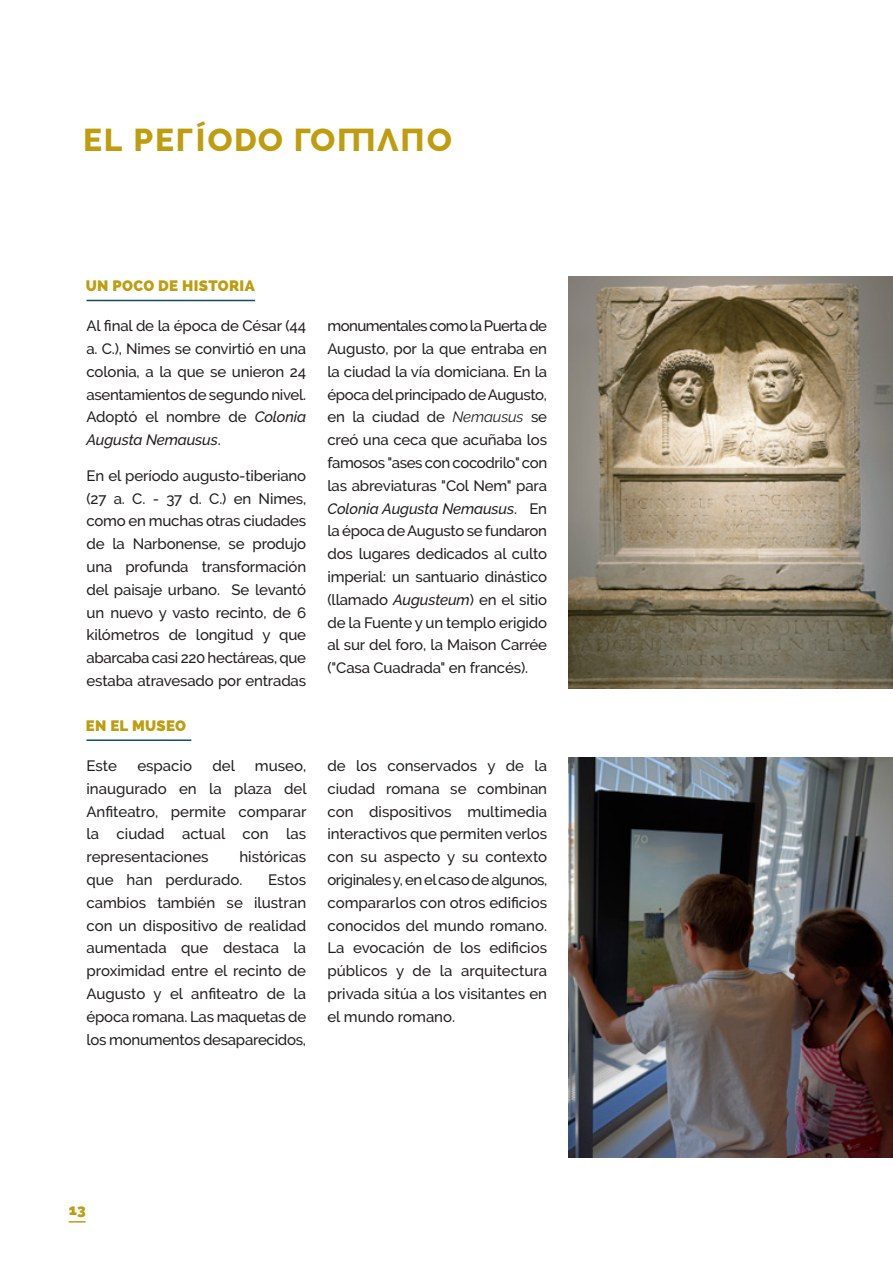
<style>
.page{position:relative;width:893px;height:1263px;background:#fff}
.page>*{position:absolute;margin:0;border:0;box-sizing:border-box;transform-origin:0 0}
.Titre_Page_2__Petit{font:700 31.5px "Raleway Display";letter-spacing:-.01em;color:#be9d0e}
.Texte_noir{font:500 15px/22.8px "Raleway";letter-spacing:-.01em;color:#231f20;text-align:justify}
.Intertitre{font:800 15px "Raleway";letter-spacing:.02em;color:#be9d0e}
.s1{font-style:italic}
.s2{font-weight:400;font-style:italic}
</style>
<div class="page">
<img style="left:569px;top:757px;width:324px;height:400px">
<img style="left:569px;top:276px;width:324px;height:412px">
<hr style="left:86px;top:300px;width:169px;height:1px;background:#114c63">
<hr style="left:86px;top:739px;width:105px;height:2px;background:#114c63">
<svg style="left:69px;top:1221px;width:17px;height:1px"></svg>
<p class="Titre_Page_2__Petit" style="left:82px;top:121px;width:372px">EL PERÍODO ROMANO</p>
<p class="Intertitre" style="left:86px;top:277px;width:170px">UN POCO DE HISTORIA</p>
<p class="Texte_noir" style="left:86px;top:315px;width:221px">Al final de la época de César (44 a. C.), Nimes se convirtió en una colonia, a la que se unieron 24 asentamientos de segundo nivel.<br>Adoptó el nombre de <span class="s1">Colonia Augusta Nemausus</span>.</p>
<p class="Texte_noir" style="left:86px;top:464px;width:221px">En el período augusto-tiberiano (27 a. C. - 37 d. C.) en Nimes, como en muchas otras ciudades de la Narbonense, se produjo una profunda transformación del paisaje urbano. Se levantó un nuevo y vasto recinto, de 6 kilómetros de longitud y que abarcaba casi 220 hectáreas, que estaba atravesado por entradas</p>
<p class="Intertitre" style="left:86px;top:717px;width:102px">EN EL MUSEO</p>
<p class="Texte_noir" style="left:86px;top:754px;width:32px">Este</p>
<p class="Texte_noir" style="left:137px;top:754px;width:56px">espacio</p>
<p class="Texte_noir" style="left:212px;top:754px;width:24px">del</p>
<p class="Texte_noir" style="left:86px;top:754px;width:222px;text-indent:168px">museo, inaugurado en la plaza del Anfiteatro, permite comparar la ciudad actual con las representaciones</p>
<p class="Texte_noir" style="left:86px;top:845px;width:221px;text-indent:153px">históricas que han perdurado.</p>
<p class="Texte_noir" style="left:86px;top:868px;width:221px;text-indent:182px">Estos cambios también se ilustran con un dispositivo de realidad aumentada que destaca la proximidad entre el recinto de Augusto y el anfiteatro de la época romana. Las maquetas de los monumentos desaparecidos,</p>
<p class="Texte_noir" style="left:327px;top:315px;width:221px">monumentales como la Puerta de Augusto, por la que entraba en la ciudad la vía domiciana. En la época del principado de Augusto, en la ciudad de <span class="s2">Nemausus</span> se creó una ceca que acuñaba los famosos "ases con cocodrilo" con las abreviaturas "Col Nem" para <span class="s1">Colonia Augusta Nemausus</span>. En la época de Augusto se fundaron dos lugares dedicados al culto imperial: un santuario dinástico (llamado <span class="s1">Augusteum</span>) en el sitio de la Fuente y un templo erigido al sur del foro, la Maison Carrée ("Casa Cuadrada" en francés).</p>
<p class="Texte_noir" style="left:327px;top:754px;width:221px">de los conservados y de la ciudad romana se combinan con dispositivos multimedia interactivos que permiten verlos con su aspecto y su contexto originales y, en el caso de algunos, compararlos con otros edificios conocidos del mundo romano.<br>La evocación de los edificios públicos y de la arquitectura privada sitúa a los visitantes en el mundo romano.</p>
<p class="Intertitre" style="left:69px;top:1201px;width:19px">13</p>
</div>
